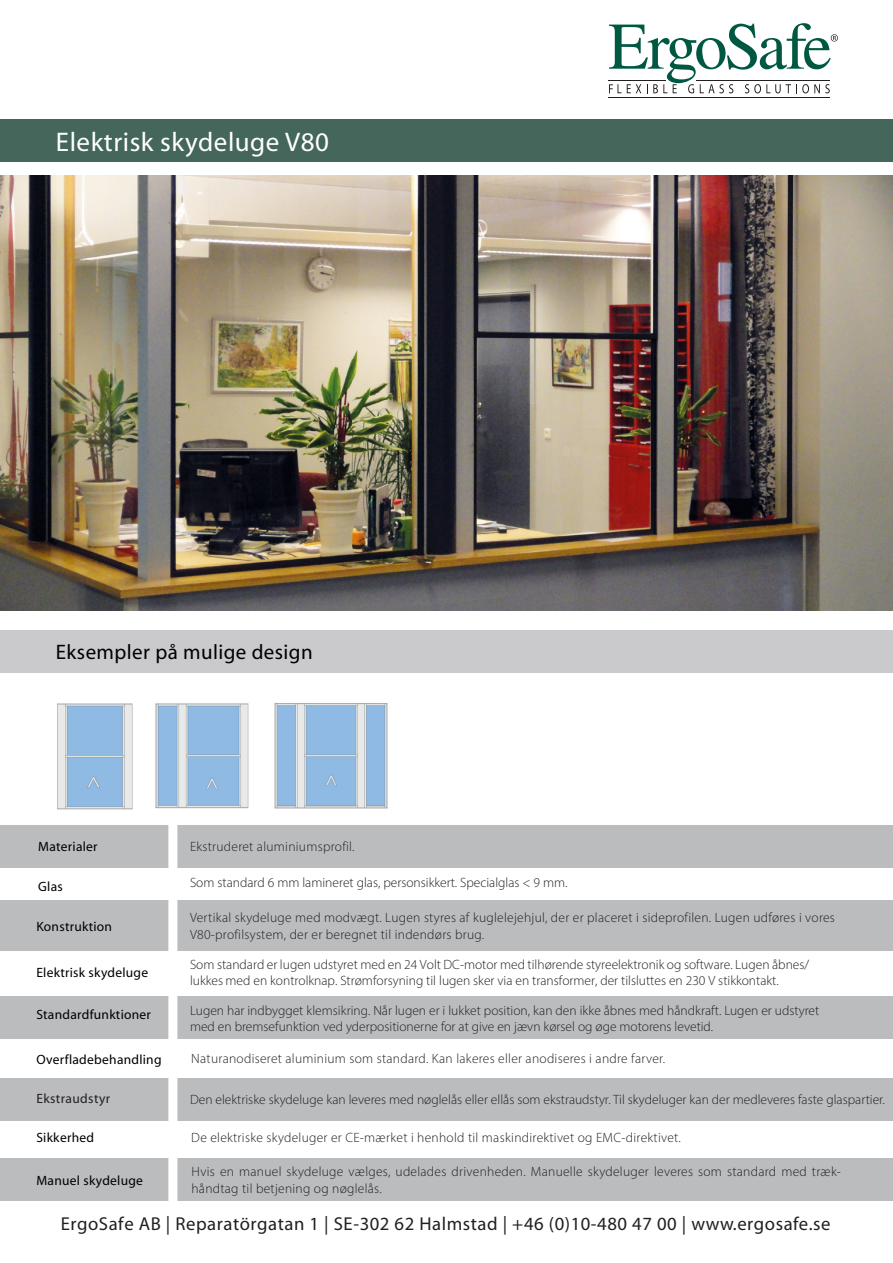
<style>
.page{position:relative;width:893px;height:1263px;background:#fff}
.page>*{position:absolute;margin:0;border:0;box-sizing:border-box;transform-origin:0 0}
.t1{font:27px "Myriad";letter-spacing:.02em;color:#fff}
.t2{font:21px "Myriad";letter-spacing:.02em;color:#000001}
.t3{font:18.75px "Myriad";letter-spacing:.03em;color:#231f20}
.t4{font:300 13.5px/16.2px "Myriad Pro";color:#231f20}
.t5{font:300 13.5px/16.2px "Myriad Pro";letter-spacing:.02em;color:#231f20}
.t6{font:13.5px "Myriad";letter-spacing:.02em;color:#000}
.t7{font:13.5px "Myriad";letter-spacing:.03em;color:#231f20}
</style>
<div class="page">
<div style="left:0;top:996px;width:893px;height:43px;background:#babcbe"></div>
<div style="left:0;top:1158px;width:893px;height:43px;background:#babcbe"></div>
<hr style="left:608px;top:97px;width:222px;height:1px;background:#231f20">
<hr style="left:608px;top:80px;width:58px;height:1px;background:#231f20">
<svg style="left:609px;top:23px;width:229px;height:70px"></svg>
<div style="left:0;top:1078px;width:893px;height:42px;background:#babcbe"></div>
<div style="left:0;top:900px;width:893px;height:51px;background:#babcbe"></div>
<div style="left:0;top:825px;width:893px;height:42px;background:#babcbe"></div>
<div style="left:168px;top:825px;width:9px;height:381px;background:#fff"></div>
<div style="left:0;top:119px;width:893px;height:43px;background:#44665b"></div>
<div style="left:0;top:630px;width:893px;height:42px;background:#cac9cb"></div>
<img style="left:0;top:176px;width:893px;height:434px">
<img style="left:274px;top:703px;width:114px;height:106px">
<img style="left:155px;top:703px;width:94px;height:106px">
<img style="left:57px;top:703px;width:76px;height:107px">
<h1 class="t1" style="left:56px;top:129px;width:275px">Elektrisk skydeluge V80</h1>
<h2 class="t2" style="left:56px;top:642px;width:258px">Eksempler på mulige design</h2>
<p class="t6" style="left:38px;top:840px;width:61px">Materialer</p>
<p class="t6" style="left:38px;top:880px;width:26px">Glas</p>
<p class="t6" style="left:36px;top:919px;width:77px">Konstruktion</p>
<p class="t6" style="left:36px;top:966px;width:113px">Elektrisk skydeluge</p>
<p class="t6" style="left:36px;top:1007px;width:116px">Standardfunktioner</p>
<p class="t6" style="left:36px;top:1052px;width:127px">Overfladebehandling</p>
<p class="t5" style="left:190px;top:838px;width:166px">Ekstruderet aluminiumsprofil.</p>
<p class="t4" style="left:190px;top:874px;width:379px">Som standard 6 mm lamineret glas, personsikkert. Specialglas &lt; 9 mm.</p>
<p class="t5" style="left:190px;top:910px;width:646px">Vertikal skydeluge med modvægt. Lugen styres af kuglelejehjul, der er placeret i sideprofilen. Lugen udføres i vores<br>V80-profilsystem, der er beregnet til indendørs brug.</p>
<p class="t4" style="left:190px;top:956px;width:621px">Som standard er lugen udstyret med en 24 Volt DC-motor med tilhørende styreelektronik og software. Lugen åbnes/ lukkes med en kontrolknap. Strømforsyning til lugen sker via en transformer, der tilsluttes en 230 V stikkontakt.</p>
<p class="t4" style="left:190px;top:1002px;width:631px">Lugen har indbygget klemsikring. Når lugen er i lukket position, kan den ikke åbnes med håndkraft. Lugen er udstyret med en bremsefunktion ved yderpositionerne for at give en jævn kørsel og øge motorens levetid.</p>
<p class="t5" style="left:191px;top:1051px;width:475px">Naturanodiseret aluminium som standard. Kan lakeres eller anodiseres i andre farver.</p>
<p class="t7" style="left:36px;top:1092px;width:75px">Ekstraudstyr</p>
<p class="t4" style="left:190px;top:1091px;width:696px">Den elektriske skydeluge kan leveres med nøglelås eller ellås som ekstraudstyr. Til skydeluger kan der medleveres faste glaspartier.</p>
<p class="t6" style="left:36px;top:1131px;width:59px">Sikkerhed</p>
<p class="t6" style="left:36px;top:1173px;width:108px">Manuel skydeluge</p>
<p class="t5" style="left:191px;top:1129px;width:491px">De elektriske skydeluger er CE-mærket i henhold til maskindirektivet og EMC-direktivet.</p>
<p class="t5" style="left:191px;top:1164px;width:651px">Hvis en manuel skydeluge vælges, udelades drivenheden. Manuelle skydeluger leveres som standard med træk&shy;håndtag til betjening og nøglelås.</p>
<h3 class="t3" style="left:61px;top:1214px;width:771px">ErgoSafe AB | Reparatörgatan 1 | SE-302 62 Halmstad | +46 (0)10-480 47 00 | www.ergosafe.se</h3>
</div>
